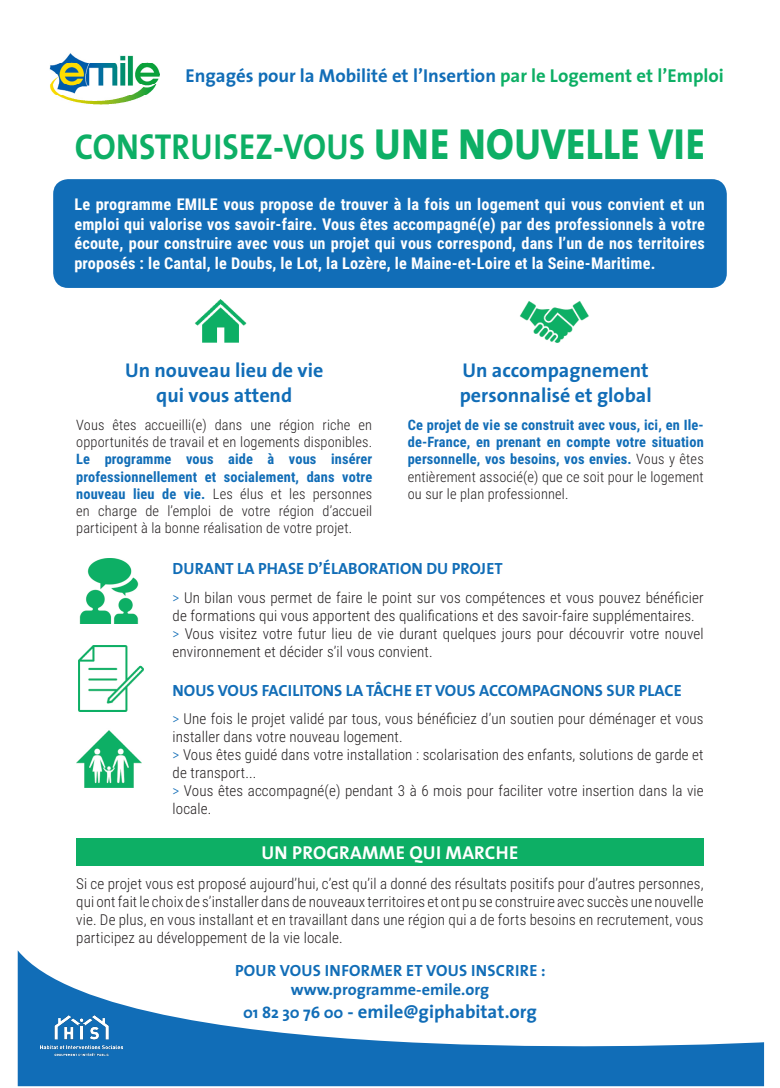
<style>
.page{position:relative;width:780px;height:1088px;background:#fff}
.page>*{position:absolute;margin:0;border:0;box-sizing:border-box;transform-origin:0 0}
.t1{font:36.25px "The Sans Bold Caps";letter-spacing:.01em;color:#0daf65;scale:.9 1}
.t2{font:700 20px/25.5px "The Sans";color:#116db7;text-align:center}
.t3{font:700 18.75px "The Sans";color:#116db7}
.t4{font:700 18.75px "The Sans";letter-spacing:.01em;color:#fff}
.t5{font:700 16.25px/19.5px "Roboto Condensed";letter-spacing:.01em;color:#fff;text-align:justify}
.t6{font:700 16.25px/18.8px "The Sans";color:#116db7;text-align:center}
.t7{font:300 15px/18px "Roboto Condensed";letter-spacing:.01em;color:#231f20}
.t8{font:300 14.38px/17.2px "Roboto Condensed";letter-spacing:.01em;color:#231f20;text-align:justify}
.t9{font:700 14.38px/17.2px "Roboto Condensed";letter-spacing:.01em;color:#116db7;text-align:justify}
.s1{color:#0daf65}
.s2{font-family:"The Sans Extra Bold Caps";font-size:43.75px}
.s3{font-weight:700;color:#116db7}
.s4{font-weight:300;color:#231f20}
.s5{color:#116db7}
.s6{font-size:16.25px}
</style>
<div class="page">
<img style="left:50px;top:53px;width:109px;height:52px">
<svg style="left:18px;top:951px;width:746px;height:135px"></svg>
<div style="left:53px;top:179px;width:673px;height:109px;background:#116db7;border-radius:15px"></div>
<img style="left:195px;top:299px;width:52px;height:44px">
<img style="left:520px;top:301px;width:69px;height:42px">
<img style="left:41px;top:1016px;width:81px;height:39px">
<img style="left:79px;top:558px;width:60px;height:65px">
<img style="left:78px;top:646px;width:65px;height:65px">
<img style="left:76px;top:730px;width:65px;height:58px">
<div style="left:76px;top:839px;width:627px;height:27px;background:#0daf65"></div>
<p class="t3" style="left:185px;top:60px;width:539px">Engagés pour la Mobilité et l’Insertion <span class="s1">par le Logement et l’Emploi</span></p>
<p class="t1" style="left:75px;top:116px;width:701px">CONSTRUISEZ-VOUS <span class="s2">UNE NOUVELLE VIE</span></p>
<p class="t5" style="left:74px;top:194px;width:632px">Le programme EMILE vous propose de trouver à la fois un logement qui vous convient et un emploi qui valorise vos savoir-faire. Vous êtes accompagné(e) par des professionnels à votre écoute, pour construire avec vous un projet qui vous correspond, dans l’un de nos territoires proposés : le Cantal, le Doubs, le Lot, la Lozère, le Maine-et-Loire et la Seine-Maritime.</p>
<p class="t2" style="left:125px;top:356px;width:200px">Un nouveau lieu de vie qui vous attend</p>
<p class="t8" style="left:76px;top:416px;width:297px">Vous êtes accueilli(e) dans une région riche en opportunités de travail et en logements disponibles.<br><span class="s3">Le programme vous aide à vous insérer professionnellement et socialement, dans votre nouveau lieu de vie.</span> Les élus et les personnes en charge de l’emploi de votre région d’accueil participent à la bonne réalisation de votre projet.</p>
<p class="t2" style="left:460px;top:356px;width:193px;text-align:left">Un accompagnement personnalisé et global</p>
<p class="t9" style="left:407px;top:416px;width:297px">Ce projet de vie se construit avec vous, ici, en Ile&shy;de-France, en prenant en compte votre situation personnelle, vos besoins, vos envies. <span class="s4">Vous y êtes entièrement associé(e) que ce soit pour le logement ou sur le plan professionnel.</span></p>
<p class="t6" style="left:172px;top:559px;width:331px">DURANT LA PHASE D’ÉLABORATION DU PROJET</p>
<p class="t7" style="left:172px;top:588px;width:532px"><span class="s5">&gt;</span> Un bilan vous permet de faire le point sur vos compétences et vous pouvez bénéficier de formations qui vous apportent des qualifications et des savoir-faire supplémentaires.</p>
<p class="t7" style="left:172px;top:624px;width:532px"><span class="s5">&gt;</span> Vous visitez votre futur lieu de vie durant quelques jours pour découvrir votre nouvel environnement et décider s’il vous convient.</p>
<p class="t6" style="left:172px;top:680px;width:510px">NOUS VOUS FACILITONS LA TÂCHE ET VOUS ACCOMPAGNONS SUR PLACE</p>
<p class="t7" style="left:172px;top:709px;width:532px"><span class="s5">&gt;</span> Une fois le projet validé par tous, vous bénéficiez d’un soutien pour déménager et vous installer dans votre nouveau logement.</p>
<p class="t7" style="left:172px;top:745px;width:532px"><span class="s5">&gt;</span> Vous êtes guidé dans votre installation : scolarisation des enfants, solutions de garde et de transport...</p>
<p class="t7" style="left:172px;top:781px;width:532px"><span class="s5">&gt;</span> Vous êtes accompagné(e) pendant 3 à 6 mois pour faciliter votre insertion dans la vie locale.</p>
<p class="t4" style="left:261px;top:837px;width:258px">UN PROGRAMME QUI MARCHE</p>
<p class="t7" style="left:76px;top:874px;width:629px;text-align:justify">Si ce projet vous est proposé aujourd’hui, c’est qu’il a donné des résultats positifs pour d’autres personnes, qui ont fait le choix de s’installer dans de nouveaux territoires et ont pu se construire avec succès une nouvelle vie. De plus, en vous installant et en travaillant dans une région qui a de forts besoins en recrutement, vous participez au développement de la vie locale.</p>
<p class="t6" style="left:235px;top:961px;width:312px">POUR VOUS INFORMER ET VOUS INSCRIRE : www.programme-emile.org</p>
<p class="t3" style="left:243px;top:996px;width:295px"><span class="s6">01 82 30 76 00</span> - emile@giphabitat.org</p>
</div>
